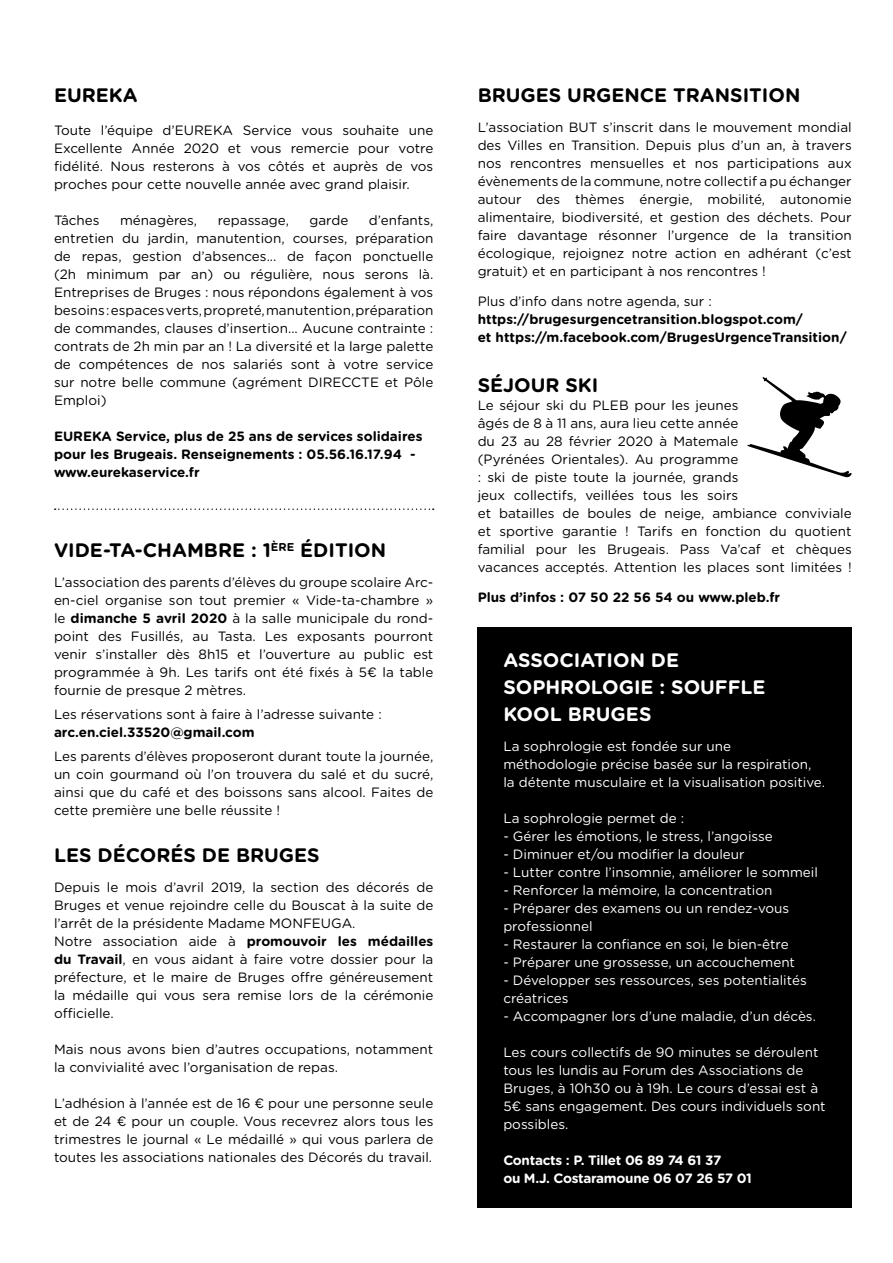
<style>
.page{position:relative;width:893px;height:1263px;background:#fff}
.page>*{position:absolute;margin:0;border:0;box-sizing:border-box;transform-origin:0 0}
.t1{font:700 19.5px "Gotham Rounded";color:#000}
.t2{font:700 19.5px/27px "Gotham Rounded";color:#fff}
.t3{font:13.5px/18px "Gotham Rounded";color:#000;text-align:justify}
.t4{font:13.5px/18px "Gotham Rounded";color:#fff}
.t5{font:700 13.5px/18px "Gotham Rounded";color:#000}
.t6{font:700 13.5px/18px "Gotham Rounded";letter-spacing:-.025em;color:#fff}
.s1{font-weight:700}
</style>
<div class="page">
<div style="left:478px;top:627px;width:374px;height:581px;background:#000"></div>
<svg style="left:747px;top:377px;width:105px;height:100px"></svg>
<svg style="left:55px;top:508px;width:379px;height:2px"></svg>
<h1 class="t1" style="left:54px;top:81px;width:84px">EUREKA</h1>
<p class="t3" style="left:54px;top:121px;width:381px">Toute l’équipe d’EUREKA Service vous souhaite une Excellente Année 2020 et vous remercie pour votre fidélité. Nous resterons à vos côtés et auprès de vos proches pour cette nouvelle année avec grand plaisir.</p>
<p class="t3" style="left:54px;top:211px;width:47px">Tâches</p>
<p class="t3" style="left:120px;top:211px;width:79px">ménagères,</p>
<p class="t3" style="left:218px;top:211px;width:73px">repassage,</p>
<p class="t3" style="left:310px;top:211px;width:40px">garde</p>
<p class="t3" style="left:54px;top:211px;width:381px;text-indent:315px">d’enfants, entretien du jardin, manutention, courses, préparation de repas, gestion d’absences... de façon ponctuelle (2h minimum par an) ou régulière, nous serons là.<br>Entreprises de Bruges : nous répondons également à vos besoins : espaces verts, propreté, manutention, préparation de commandes, clauses d’insertion... Aucune contrainte : contrats de 2h min par an ! La diversité et la large palette de compétences de nos salariés sont à votre service sur notre belle commune (agrément DIRECCTE et Pôle Emploi)</p>
<p class="t5" style="left:54px;top:427px;width:370px">EU REKA Service, plus de 25 ans de services solidaires pour les Brugeais. Renseignements : 05.56.16.17.94 - www.eurekaservice.fr</p>
<h1 class="t1" style="left:54px;top:536px;width:330px">vide-TA-CHAMBRE : 1<sup>ère</sup> édition</h1>
<p class="t3" style="left:54px;top:573px;width:381px">L’association des parents d’élèves du groupe scolaire Arc&shy;en-ciel organise son tout premier « Vide-ta-chambre » le <span class="s1">dimanche 5 avril 2020</span> à la salle municipale du rond&shy;point des Fusillés, au Tasta. Les exposants pourront venir s’installer dès 8h15 et l’ouverture au public est programmée à 9h. Les tarifs ont été fixés à 5€ la table fournie de presque 2 mètres.</p>
<p class="t3" style="left:54px;top:705px;width:329px">Les réservations sont à faire à l’adresse suivante :</p>
<p class="t5" style="left:54px;top:723px;width:202px">arc.en.ciel.33520@gmail.com</p>
<p class="t3" style="left:54px;top:747px;width:381px">Les parents d’élèves proposeront durant toute la journée, un coin gourmand où l’on trouvera du salé et du sucré, ainsi que du café et des boissons sans alcool. Faites de cette première une belle réussite !</p>
<h1 class="t1" style="left:54px;top:841px;width:267px">Les décorés de bruges</h1>
<p class="t3" style="left:54px;top:877px;width:381px;text-align:left">Depuis le mois d’avril 2019, la section des décorés de Bruges et venue rejoindre celle du Bouscat à la suite de l’arrêt de la présidente Madame MONFEUGA.<br>Notre association aide à <span class="s1">promouvoir les médailles du Travail</span>, en vous aidant à faire votre dossier pour la préfecture, et le maire de Bruges offre généreusement la médaille qui vous sera remise lors de la cérémonie officielle.</p>
<p class="t3" style="left:54px;top:1039px;width:381px">Mais nous avons bien d’autres occupations, notamment la convivialité avec l’organisation de repas.</p>
<p class="t3" style="left:54px;top:1093px;width:381px">L’adhésion à l’année est de 16 € pour une personne seule et de 24 € pour un couple. Vous recevrez alors tous les trimestres le journal « Le médaillé » qui vous parlera de toutes les associations nationales des Décorés du travail.</p>
<h1 class="t1" style="left:478px;top:81px;width:105px">Bruges Urg</h1>
<h1 class="t1" style="left:611px;top:81px;width:187px">ence Transition</h1>
<p class="t3" style="left:478px;top:118px;width:376px">L’association BUT s’inscrit dans le mouvement mondial des Villes en Transition. Depuis plus d’un an, à travers nos rencontres mensuelles et nos participations aux évènements de la commune, notre collectif a pu échanger autour des thèmes énergie, mobilité, autonomie alimentaire, biodiversité, et gestion des déchets. Pour faire davantage résonner l’urgence de la transition écologique, rejoignez notre action en adhérant (c’est gratuit) et en participant à nos rencontres !</p>
<p class="t3" style="left:478px;top:292px;width:236px">Plus d’info dans notre agenda, sur :</p>
<p class="t5" style="left:478px;top:310px;width:371px">https://brugesurgencetransition.blogspot.com/<br>et https://m.facebook.com/BrugesUrgenceTransition/</p>
<h1 class="t1" style="left:478px;top:370px;width:122px">séjour ski</h1>
<p class="t3" style="left:478px;top:395px;width:376px;text-align:left">Le séjour ski du PLEB pour les jeunes<br>âgés de 8 à 11 ans, aura lieu cette année<br>du 23 au 28 février 2020 à Matemale<br>(Pyrénées Orientales). Au programme<br>: ski de piste toute la journée, grands<br>jeux collectifs, veillées tous les soirs<br>et batailles de boules de neige, ambiance conviviale et sportive garantie ! Tarifs en fonction du quotient familial pour les Brugeais. Pass Va’caf et chèques vacances acceptés. Attention les places sont limitées !</p>
<p class="t5" style="left:478px;top:587px;width:304px">Plus d’infos : 07 50 22 56 54 ou www.pleb.fr</p>
<h1 class="t2" style="left:503px;top:646px;width:264px">Association de sophrologie : Souffle<br>Kool Bruges</h1>
<p class="t4" style="left:503px;top:737px;width:323px">La sophrologie est fondée sur une méthodologie précise basée sur la respiration, la détente musculaire et la visualisation positive.</p>
<p class="t4" style="left:503px;top:809px;width:182px">La sophrologie permet de :</p>
<p class="t4" style="left:503px;top:827px;width:271px">- Gérer les émotions, le stress, l’angoisse</p>
<p class="t4" style="left:503px;top:845px;width:243px">- Diminuer et/ou modifier la douleur</p>
<p class="t4" style="left:503px;top:863px;width:316px">- Lutter contre l’insomnie, améliorer le sommeil</p>
<p class="t4" style="left:503px;top:881px;width:271px">- Renforcer la mémoire, la concentration</p>
<p class="t4" style="left:503px;top:899px;width:287px">- Préparer des examens ou un rendez-vous professionnel</p>
<p class="t4" style="left:503px;top:935px;width:287px">- Restaurer la confiance en soi, le bien-être</p>
<p class="t4" style="left:503px;top:953px;width:293px">- Préparer une grossesse, un accouchement</p>
<p class="t4" style="left:503px;top:971px;width:305px">- Développer ses ressources, ses potentialités créatrices</p>
<p class="t4" style="left:503px;top:1007px;width:314px">- Accompagner lors d’une maladie, d’un décès.</p>
<p class="t4" style="left:503px;top:1043px;width:324px">Les cours collectifs de 90 minutes se déroulent tous les lundis au Forum des Associations de Bruges, à 10h30 ou à 19h. Le cours d’essai est à 5€ sans engagement. Des cours individuels sont possibles.</p>
<p class="t6" style="left:503px;top:1151px;width:250px">Contacts : P. Tillet 06 89 74 61 37<br>ou M.J. Costaramoune 06 07 26 57 01</p>
</div>
